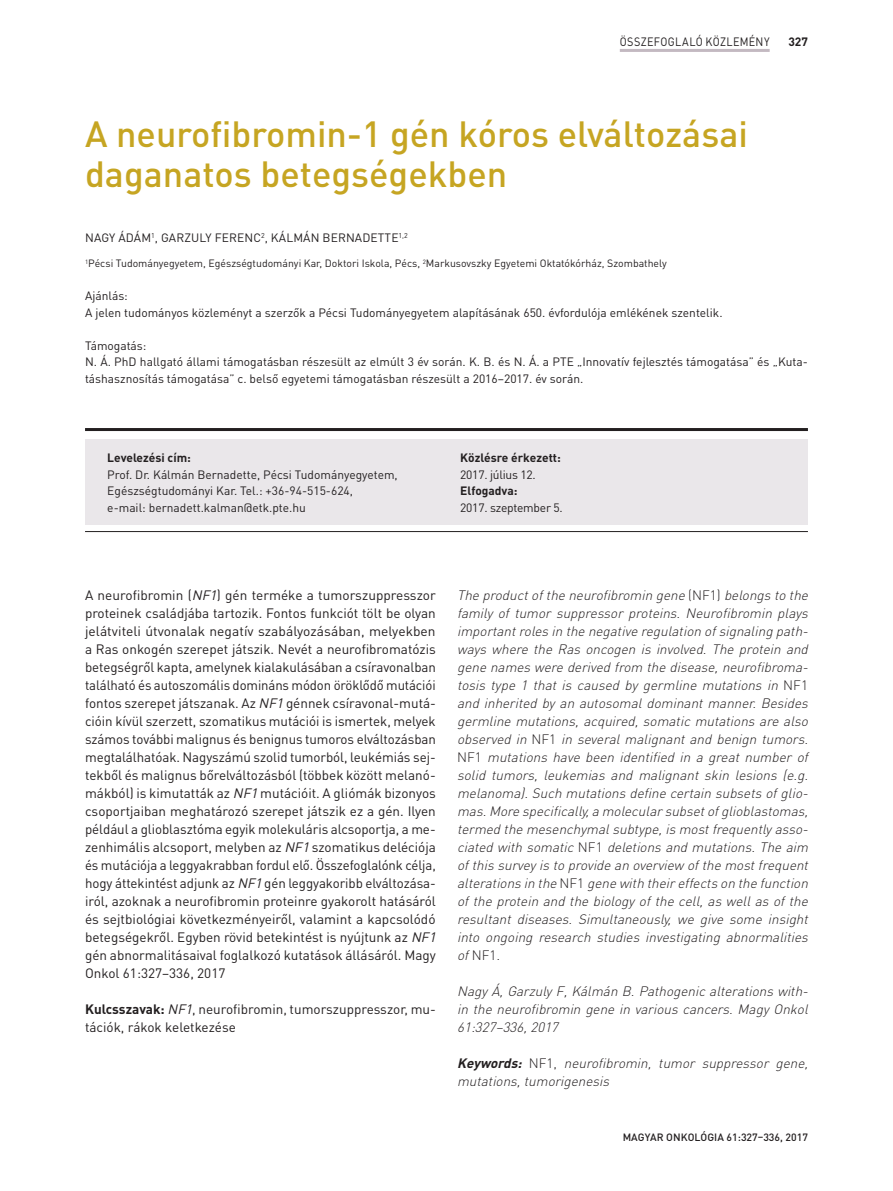
<style>
.page{position:relative;width:893px;height:1191px;background:#fff}
.page>*{position:absolute;margin:0;border:0;box-sizing:border-box;transform-origin:0 0}
.főcim{font:500 36px/40.5px "DIN Pro";color:#c6a522}
.kenyér{font:13.5px/18px "DIN Pro";color:#231f20}
.angol_bevezető{font:italic 300 13.5px/18px "DIN Pro";color:#231f20}
.kenyér_behúz{font:12px/16.5px "DIN Pro";color:#231f20}
.levelezés{font:12px/16.5px "DIN Pro";color:#231f20}
.t1{font:700 12px "DIN Pro";color:#231f20}
.szerzők{font:12px "DIN Pro";letter-spacing:.01em;color:#231f20}
.kenyér_behúz-2{font:12px "DIN Pro";letter-spacing:-.02em;color:#231f20}
.kenyér_behúz-3{font:12px "DIN Pro";letter-spacing:.03em;color:#231f20;scale:.9 1}
.munkahely{font:10.5px "DIN Pro";color:#231f20}
.t2{font:500 10.5px "DIN Pro";color:#231f20}
.s1{font-style:italic}
.s2{font-weight:700}
.s3{font-style:normal}
</style>
<div class="page">
<hr style="left:620px;top:49px;width:150px;height:3px;background:#c3b9c1">
<div style="left:85px;top:439px;width:723px;height:85px;background:#eae7ea"></div>
<hr style="left:85px;top:428px;width:723px;height:3px;background:#231f20">
<hr style="left:85px;top:531px;width:723px;height:1px;background:#231f20">
<p class="kenyér_behúz-3" style="left:620px;top:34px;width:168px">ÖSSZEFOGLALÓ KÖZLEMÉNY</p>
<p class="t1" style="left:788px;top:33px;width:21px">327</p>
<p class="főcim" style="left:85px;top:112px;width:664px">A neurofibromin-1 gén kóros elváltozásai daganatos betegségekben</p>
<p class="szerzők" style="left:85px;top:229px;width:324px">NAGY ÁDÁM<sup>1</sup>, GARZULY FERENC<sup>2</sup>, KÁLMÁN BERNADETTE<sup>1,2</sup></p>
<p class="munkahely" style="left:85px;top:256px;width:583px"><sup>1</sup>Pécsi Tudományegyetem, Egészségtudományi Kar, Doktori Iskola, Pécs, <sup>2</sup>Markusovszky Egyetemi Oktatókórház, Szombathely</p>
<p class="kenyér_behúz" style="left:85px;top:287px;width:44px">Ajánlás:</p>
<p class="kenyér_behúz" style="left:85px;top:304px;width:639px">A jelen tudományos közleményt a szerzők a Pécsi Tudományegyetem alapításának 650. évfordulója emlékének szentelik.</p>
<p class="kenyér_behúz" style="left:85px;top:337px;width:63px">Támogatás:</p>
<p class="kenyér_behúz" style="left:85px;top:353px;width:724px">N. Á. PhD hallgató állami támogatásban részesült az elmúlt 3 év során. K. B. és N. Á. a PTE „Innovatív fejlesztés támogatása” és „Kuta&shy;táshasznosítás támogatása” c. belső egyetemi támogatásban részesült a 2016−2017. év során.</p>
<p class="t1" style="left:107px;top:449px;width:85px">Levelezési cím:</p>
<p class="levelezés" style="left:107px;top:465px;width:292px">Prof. Dr. Kálmán Bernadette, Pécsi Tudományegyetem,<br>Egészségtudományi Kar. Tel.: +36-94-515-624,<br>e-mail: bernadett.kalman@etk.pte.hu</p>
<p class="t1" style="left:460px;top:449px;width:102px">Közlésre érkezett:</p>
<p class="kenyér_behúz-2" style="left:460px;top:466px;width:77px">2017. július 12.</p>
<p class="t1" style="left:460px;top:482px;width:59px">Elfogadva:</p>
<p class="kenyér_behúz-2" style="left:460px;top:499px;width:104px">2017. szeptember 5.</p>
<p class="kenyér" style="left:85px;top:585px;width:356px">A neurofibromin (<span class="s1">NF1</span>) gén terméke a tumorszuppresszor proteinek családjába tartozik. Fontos funkciót tölt be olyan jelátviteli útvonalak negatív szabályozásában, melyekben a Ras onkogén szerepet játszik. Nevét a neurofibromatózis betegségről kapta, amelynek kialakulásában a csíravonalban található és autoszomális domináns módon öröklődő mutációi fontos szerepet játszanak. Az <span class="s1">NF1</span> génnek csíravonal-mutá&shy;cióin kívül szerzett, szomatikus mutációi is ismertek, melyek számos további malignus és benignus tumoros elváltozásban megtalálhatóak. Nagyszámú szolid tumorból, leukémiás sej&shy;tekből és malignus bőrelváltozásból (többek között melanó&shy;mákból) is kimutatták az <span class="s1">NF1</span> mutációit. A gliómák bizonyos csoportjaiban meghatározó szerepet játszik ez a gén. Ilyen például a glioblasztóma egyik molekuláris alcsoportja, a me&shy;zenhimális alcsoport, melyben az <span class="s1">NF1</span> szomatikus deléciója és mutációja a leggyakrabban fordul elő. Összefoglalónk célja, hogy áttekintést adjunk az <span class="s1">NF1</span>gén leggyakoribb elváltozása&shy;iról, azoknak a neurofibromin proteinre gyakorolt hatásáról és sejtbiológiai következményeiről, valamint a kapcsolódó betegségekről. Egyben rövid betekintést is nyújtunk az <span class="s1">NF1 </span>gén abnormalitásaival foglalkozó kutatások állásáról. Magy Onkol 61:327–336, 2017</p>
<p class="kenyér" style="left:85px;top:999px;width:352px"><span class="s2">Kulcsszavak:</span> <span class="s1">NF1</span>, neurofibromin, tumorszuppresszor, mu&shy;tációk, rákok keletkezése</p>
<p class="angol_bevezető" style="left:457px;top:585px;width:356px">The productofthe neurofibromin gene <span class="s3">( N F 1 )</span> belongsto the family of tumor suppressor proteins. Neurofibromin plays importantrolesin the negative regulation ofsignaling path&shy;ways where the Ras oncogen is involved. The protein and gene nameswere derived from the disease,neurofibroma&shy;tosis type 1 that is caused by germline mutations in <span class="s3">N F 1 </span>and inherited by an autosomal dominant manner. Besides germline mutations, acquired, somatic mutations are also observed in <span class="s3">N F 1</span> in several malignant and benign tumors.<br><span class="s3">N F 1</span> mutations have been identified in a great number of solid tumors, leukemias and malignant skin lesions (e.g. melanoma).Such mutationsdefine certain subsetsofglio&shy;mas.More specifically,a molecularsubsetofglioblastomas, termed the mesenchymalsubtype,ismostfrequentlyasso&shy;ciated with somatic<span class="s3">N F 1</span> deletionsand mutations.The aim ofthissurveyisto provide an overview ofthe mostfrequent alterationsin the <span class="s3">N F 1</span> gene with theireffectson the function of the protein and the biology of the cell, as well as of the resultant diseases. Simultaneously, we give some insight into ongoing research studies investigating abnormalities of<span class="s3">NF1</span>.</p>
<p class="angol_bevezető" style="left:457px;top:981px;width:356px;text-align:justify">NagyÁ,GarzulyF,Kálmán B.Pathogenicalterationswith&shy;in the neurofibromin gene in various cancers. Magy Onkol 61:327–336,2017</p>
<p class="angol_bevezető" style="left:457px;top:1053px;width:356px"><span class="s2">Keywords:</span> <span class="s3">N F 1 ,</span> neurofibromin, tumor suppressor gene, mutations,tumorigenesis</p>
<p class="t2" style="left:623px;top:1129px;width:187px">MAGYAR ONKOLÓGIA 61:327–336, 2017</p>
</div>
